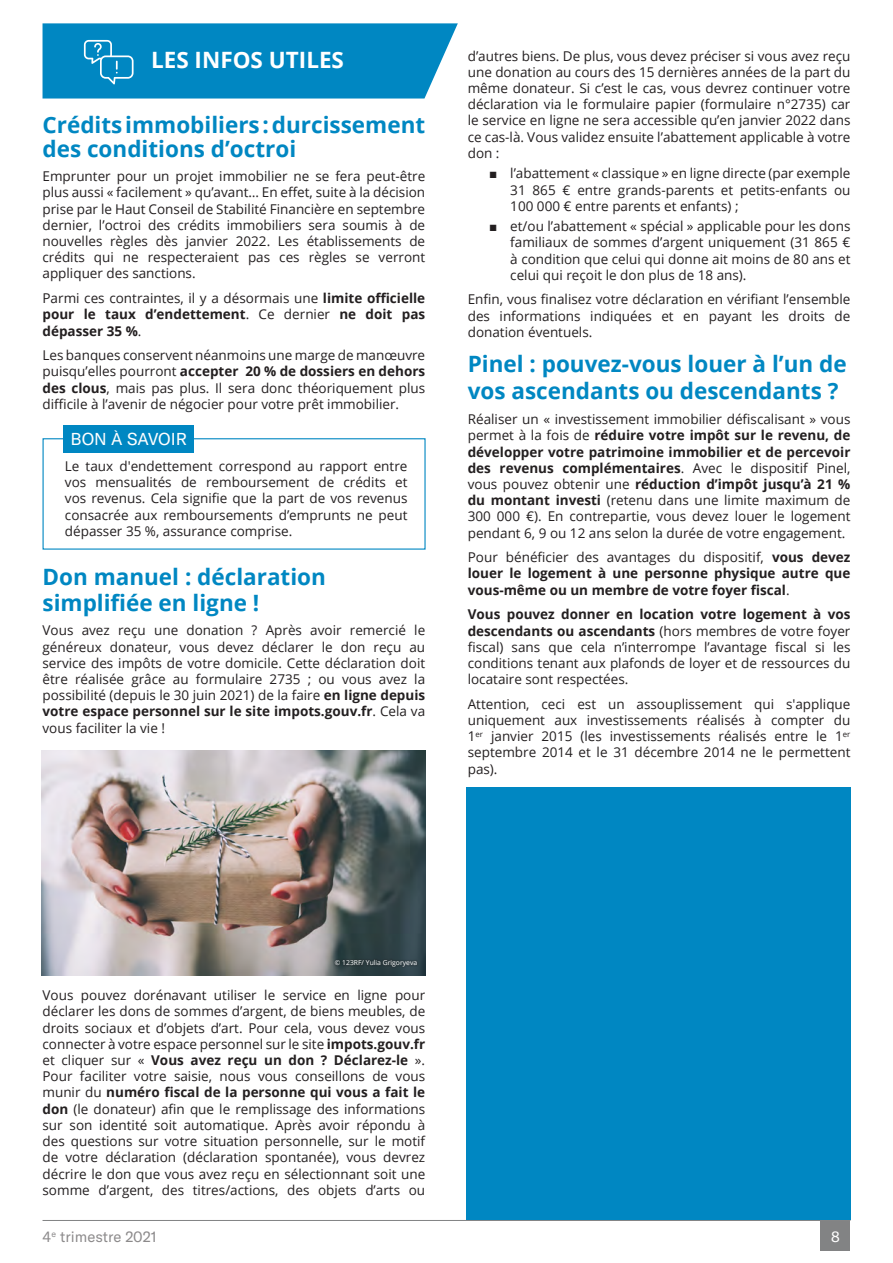
<style>
.page{position:relative;width:893px;height:1263px;background:#fff}
.page>*{position:absolute;margin:0;border:0;box-sizing:border-box;transform-origin:0 0}
.PUCE_CARRE{font:700 22.5px/24px "Open Sans";color:#0087c2}
.t1{font:700 22.5px "Open Sans";color:#fff}
.t2{font:16.95px "GT America";letter-spacing:-.01em;color:#fff}
.t3{font:15px "GT America";color:#8c8a8b}
.t4{font:15px "GT America";color:#fff}
.PUCE_CARRE-2{font:13.5px/16.2px "Open Sans";color:#231f20;text-align:justify}
.PUCE_CARRE-3{font:700 13.5px/16.2px "Open Sans";color:#231f20;text-align:justify}
.PUCE_CARRE-4{font:6.75px "Open Sans";color:#fff}
.s1{font-weight:400}
.s2{font-weight:700}
.s3{font-family:"Arial"}
</style>
<div class="page">
<div style="left:820px;top:1221px;width:30px;height:29px;background:#828384"></div>
<hr style="left:43px;top:1220px;width:807px;height:1px;background:#828384">
<div style="left:466px;top:787px;width:384px;height:433px;background:#0087c2"></div>
<div style="left:43px;top:438px;width:383px;height:112px;border:1px solid #0087c2"></div>
<div style="left:64px;top:426px;width:130px;height:27px;background:#0087c2"></div>
<svg style="left:43px;top:23px;width:415px;height:76px;background:#0f8ec5"></svg>
<img style="left:41px;top:750px;width:384px;height:226px">
<div style="left:333px;top:958px;width:85px;height:10px;background:#231f20;opacity:.21"></div>
<p class="t1" style="left:151px;top:44px;width:195px">LES INFOS UTILES</p>
<p class="PUCE_CARRE" style="left:43px;top:112px;width:384px">Crédits immobiliers : durcissement des conditions d’octroi</p>
<p class="PUCE_CARRE-2" style="left:43px;top:168px;width:384px">Emprunter pour un projet immobilier ne se fera peut-être plus aussi « facilement » qu’avant… En effet, suite à la décision prise par le Haut Conseil de Stabilité Financière en septembre dernier, l’octroi des crédits immobiliers sera soumis à de nouvelles règles dès janvier 2022. Les établissements de crédits qui ne respecteraient pas ces règles se verront appliquer des sanctions.</p>
<p class="PUCE_CARRE-3" style="left:43px;top:290px;width:384px"><span class="s1">Parmi ces contraintes, il y a désormais une</span> limite officielle pour le taux d’endettement<span class="s1">. Ce dernier</span> ne doit pas dépasser 35 %<span class="s1">.</span></p>
<p class="PUCE_CARRE-2" style="left:43px;top:347px;width:384px">Les banques conservent néanmoins une marge de manœuvre puisqu’elles pourront <span class="s2">accepter 20 % de dossiers en dehors des clous</span>, mais pas plus. Il sera donc théoriquement plus difficile à l’avenir de négocier pour votre prêt immobilier.</p>
<p class="t2" style="left:71px;top:429px;width:118px">BON À SAVOIR</p>
<p class="PUCE_CARRE-2" style="left:65px;top:458px;width:344px">Le taux d'endettement correspond au rapport entre vos mensualités de remboursement de crédits et vos revenus. Cela signifie que la part de vos revenus consacrée aux remboursements d’emprunts ne peut dépasser 35 %, assurance comprise.</p>
<p class="PUCE_CARRE" style="left:43px;top:564px;width:285px;line-height:25.2px">Don manuel : déclaration simplifiée en ligne !</p>
<p class="PUCE_CARRE-2" style="left:43px;top:622px;width:384px">Vous avez reçu une donation ? Après avoir remercié le généreux donateur, vous devez déclarer le don reçu au service des impôts de votre domicile. Cette déclaration doit être réalisée grâce au formulaire 2735 ; ou vous avez la possibilité (depuis le 30 juin 2021) de la faire <span class="s2">en ligne depuis votre espace personnel sur le site impots.gouv.fr</span>. Cela va vous faciliter la vie !</p>
<p class="PUCE_CARRE-2" style="left:468px;top:47px;width:384px">d’autres biens. De plus, vous devez préciser si vous avez reçu une donation au cours des 15 dernières années de la part du même donateur. Si c’est le cas, vous devrez continuer votre déclaration via le formulaire papier (formulaire n°2735) car le service en ligne ne sera accessible qu’en janvier 2022 dans ce cas-là. Vous validez ensuite l’abattement applicable à votre don :</p>
<p class="PUCE_CARRE-2" style="left:510px;top:165px;width:342px;text-indent:-21px"><span class="s3">■</span> l’abattement « classique » en ligne directe (par exemple 31 865 € entre grands-parents et petits-enfants ou 100 000 € entre parents et enfants) ;</p>
<p class="PUCE_CARRE-2" style="left:510px;top:218px;width:342px;text-indent:-21px"><span class="s3">■</span> et/ou l’abattement « spécial » applicable pour les dons familiaux de sommes d’argent uniquement (31 865 € à condition que celui qui donne ait moins de 80 ans et celui qui reçoit le don plus de 18 ans).</p>
<p class="PUCE_CARRE-2" style="left:468px;top:291px;width:384px">Enfin, vous finalisez votre déclaration en vérifiant l’ensemble des informations indiquées et en payant les droits de donation éventuels.</p>
<p class="PUCE_CARRE" style="left:468px;top:350px;width:380px;line-height:27px">Pinel : pouvez-vous louer à l’un de vos ascendants ou descendants ?</p>
<p class="PUCE_CARRE-2" style="left:468px;top:411px;width:384px">Réaliser un « investissement immobilier défiscalisant » vous permet à la fois de <span class="s2">réduire votre impôt sur le revenu, de développer votre patrimoine immobilier et de percevoir des revenus complémentaires</span>. Avec le dispositif Pinel, vous pouvez obtenir une <span class="s2">réduction d’impôt jusqu’à 21 % du montant investi</span> (retenu dans une limite maximum de 300 000 €). En contrepartie, vous devez louer le logement pendant 6, 9 ou 12 ans selon la durée de votre engagement.</p>
<p class="PUCE_CARRE-3" style="left:468px;top:549px;width:384px"><span class="s1">Pour bénéficier des avantages du dispositif,</span> vous devez louer le logement à une personne physique autre que vous-même ou un membre de votre foyer fiscal<span class="s1">.</span></p>
<p class="PUCE_CARRE-2" style="left:468px;top:606px;width:384px"><span class="s2">Vous pouvez donner en location votre logement à vos descendants ou ascendants</span> (hors membres de votre foyer fiscal) sans que cela n’interrompe l’avantage fiscal si les conditions tenant aux plafonds de loyer et de ressources du locataire sont respectées.</p>
<p class="PUCE_CARRE-2" style="left:468px;top:695px;width:384px">Attention, ceci est un assouplissement qui s'applique uniquement aux investissements réalisés à compter du 1<sup>er</sup> janvier 2015 (les investissements réalisés entre le 1<sup>er </sup>septembre 2014 et le 31 décembre 2014 ne le permettent pas).</p>
<p class="PUCE_CARRE-4" style="left:335px;top:958px;width:84px">© 123RF/ Yulia Grigoryeva</p>
<p class="PUCE_CARRE-2" style="left:43px;top:987px;width:384px">Vous pouvez dorénavant utiliser le service en ligne pour déclarer les dons de sommes d’argent, de biens meubles, de droits sociaux et d’objets d’art. Pour cela, vous devez vous connecter à votre espace personnel sur le site <span class="s2">impots.gouv.fr </span>et cliquer sur « <span class="s2">Vous avez reçu un don ? Déclarez-le</span> ».<br>Pour faciliter votre saisie, nous vous conseillons de vous munir du <span class="s2">numéro fiscal de la personne qui vous a fait le don</span> (le donateur) afin que le remplissage des informations sur son identité soit automatique. Après avoir répondu à des questions sur votre situation personnelle, sur le motif de votre déclaration (déclaration spontanée), vous devrez décrire le don que vous avez reçu en sélectionnant soit une somme d’argent, des titres/actions, des objets d’arts ou</p>
<p class="t3" style="left:43px;top:1228px;width:116px">4<sup>e</sup> trimestre 2021</p>
<p class="t4" style="left:831px;top:1227px;width:10px">8</p>
</div>
